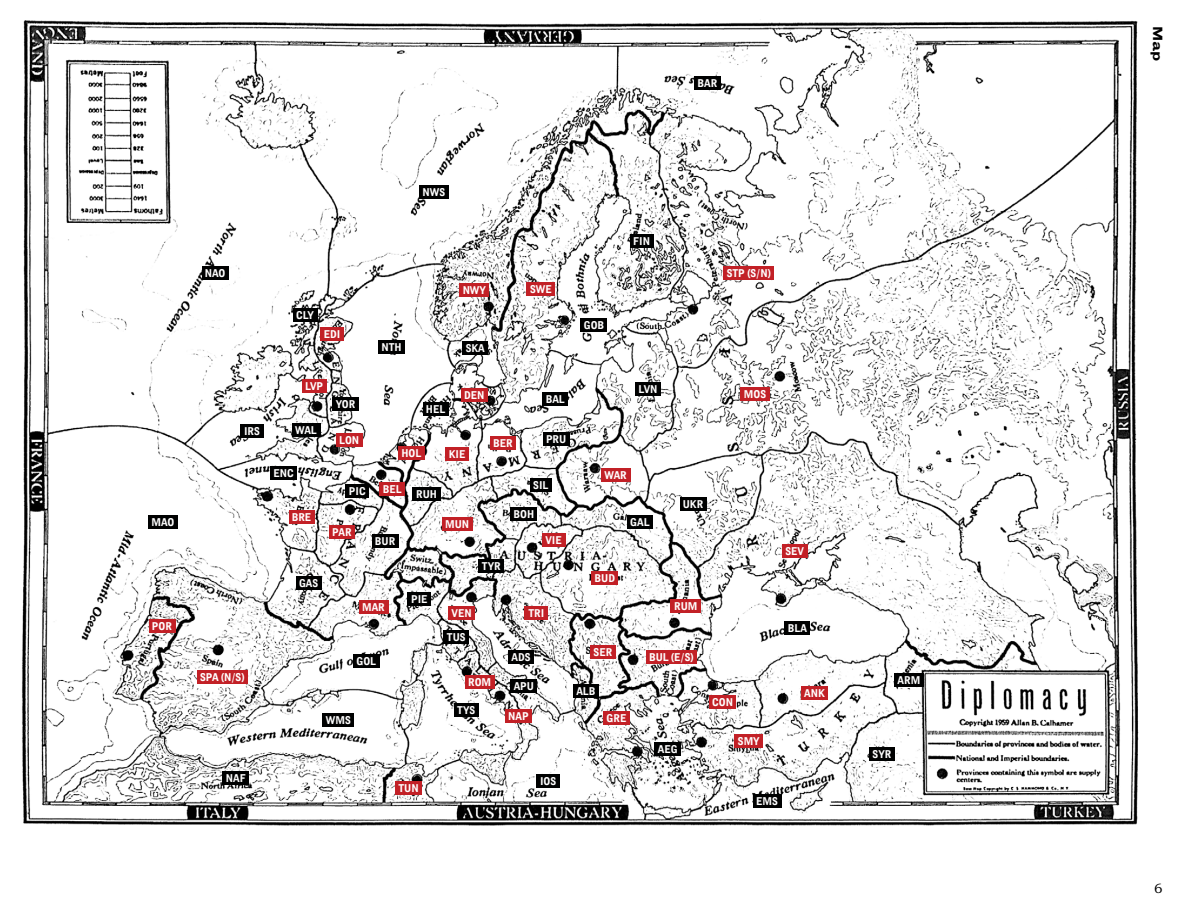
<style>
.page{position:relative;width:1188px;height:918px;background:#fff}
.page>*{position:absolute;margin:0;border:0;box-sizing:border-box;transform-origin:0 0}
.t1{font:700 expanded 13.5px "Grotesque Disp MT Std";color:#000}
.t2{font:13.5px "Bookman Old Style Std";color:#000}
.t3{font:700 condensed 10.5px "Grotesque Disp MT Std";color:#fff}
</style>
<div class="page">
<img style="left:22px;top:20px;width:1117px;height:806px">
<div style="left:202px;top:266px;width:27px;height:14px;background:#000101"></div>
<div style="left:293px;top:308px;width:24px;height:14px;background:#000101"></div>
<div style="left:419px;top:185px;width:30px;height:14px;background:#000101"></div>
<div style="left:378px;top:340px;width:27px;height:14px;background:#000101"></div>
<div style="left:321px;top:327px;width:23px;height:14px;background:#c22026"></div>
<div style="left:302px;top:379px;width:24px;height:14px;background:#c22026"></div>
<div style="left:332px;top:397px;width:27px;height:14px;background:#000101"></div>
<div style="left:336px;top:433px;width:27px;height:14px;background:#c22026"></div>
<div style="left:292px;top:423px;width:28px;height:14px;background:#000101"></div>
<div style="left:240px;top:424px;width:24px;height:14px;background:#000101"></div>
<div style="left:270px;top:466px;width:27px;height:14px;background:#000101"></div>
<div style="left:148px;top:515px;width:30px;height:14px;background:#000101"></div>
<div style="left:197px;top:670px;width:51px;height:14px;background:#c22026"></div>
<div style="left:149px;top:619px;width:26px;height:14px;background:#c22026"></div>
<div style="left:323px;top:713px;width:31px;height:14px;background:#000101"></div>
<div style="left:353px;top:654px;width:27px;height:14px;background:#000101"></div>
<div style="left:454px;top:703px;width:24px;height:14px;background:#000101"></div>
<div style="left:222px;top:771px;width:27px;height:14px;background:#000101"></div>
<div style="left:395px;top:781px;width:27px;height:14px;background:#c22026"></div>
<div style="left:537px;top:774px;width:23px;height:14px;background:#000101"></div>
<div style="left:505px;top:709px;width:27px;height:14px;background:#c22026"></div>
<div style="left:510px;top:680px;width:27px;height:13px;background:#000101"></div>
<div style="left:508px;top:650px;width:26px;height:14px;background:#000101"></div>
<div style="left:465px;top:675px;width:29px;height:13px;background:#c22026"></div>
<div style="left:444px;top:630px;width:25px;height:14px;background:#000101"></div>
<div style="left:448px;top:606px;width:27px;height:14px;background:#c22026"></div>
<div style="left:408px;top:592px;width:23px;height:14px;background:#000101"></div>
<div style="left:359px;top:600px;width:29px;height:14px;background:#c22026"></div>
<div style="left:296px;top:576px;width:25px;height:14px;background:#000101"></div>
<div style="left:329px;top:525px;width:26px;height:14px;background:#c22026"></div>
<div style="left:289px;top:510px;width:25px;height:14px;background:#c22026"></div>
<div style="left:346px;top:484px;width:23px;height:14px;background:#000101"></div>
<div style="left:380px;top:482px;width:25px;height:14px;background:#c22026"></div>
<div style="left:372px;top:534px;width:27px;height:14px;background:#000101"></div>
<div style="left:398px;top:446px;width:27px;height:14px;background:#c22026"></div>
<div style="left:423px;top:402px;width:25px;height:14px;background:#000101"></div>
<div style="left:446px;top:447px;width:23px;height:14px;background:#c22026"></div>
<div style="left:413px;top:487px;width:28px;height:14px;background:#000101"></div>
<div style="left:442px;top:518px;width:30px;height:13px;background:#c22026"></div>
<div style="left:510px;top:507px;width:27px;height:14px;background:#000101"></div>
<div style="left:530px;top:478px;width:22px;height:14px;background:#000101"></div>
<div style="left:490px;top:436px;width:26px;height:14px;background:#c22026"></div>
<div style="left:543px;top:432px;width:27px;height:14px;background:#000101"></div>
<div style="left:543px;top:392px;width:25px;height:14px;background:#000101"></div>
<div style="left:461px;top:388px;width:27px;height:14px;background:#c22026"></div>
<div style="left:462px;top:341px;width:26px;height:14px;background:#000101"></div>
<div style="left:581px;top:318px;width:26px;height:14px;background:#000101"></div>
<div style="left:527px;top:282px;width:28px;height:14px;background:#c22026"></div>
<div style="left:460px;top:283px;width:29px;height:14px;background:#c22026"></div>
<div style="left:724px;top:266px;width:50px;height:14px;background:#c22026"></div>
<div style="left:635px;top:382px;width:26px;height:14px;background:#000101"></div>
<div style="left:740px;top:387px;width:30px;height:13px;background:#c22026"></div>
<div style="left:601px;top:468px;width:29px;height:14px;background:#c22026"></div>
<div style="left:680px;top:497px;width:26px;height:14px;background:#000101"></div>
<div style="left:627px;top:515px;width:26px;height:14px;background:#000101"></div>
<div style="left:591px;top:572px;width:27px;height:13px;background:#c22026"></div>
<div style="left:542px;top:533px;width:23px;height:14px;background:#c22026"></div>
<div style="left:479px;top:559px;width:25px;height:14px;background:#000101"></div>
<div style="left:525px;top:606px;width:23px;height:14px;background:#c22026"></div>
<div style="left:590px;top:645px;width:26px;height:14px;background:#c22026"></div>
<div style="left:573px;top:684px;width:26px;height:14px;background:#000101"></div>
<div style="left:603px;top:711px;width:27px;height:13px;background:#c22026"></div>
<div style="left:646px;top:650px;width:51px;height:14px;background:#c22026"></div>
<div style="left:655px;top:742px;width:26px;height:14px;background:#000101"></div>
<div style="left:709px;top:695px;width:27px;height:14px;background:#c22026"></div>
<div style="left:735px;top:734px;width:28px;height:14px;background:#c22026"></div>
<div style="left:801px;top:686px;width:27px;height:14px;background:#c22026"></div>
<div style="left:894px;top:673px;width:30px;height:14px;background:#000101"></div>
<div style="left:869px;top:747px;width:26px;height:14px;background:#000101"></div>
<div style="left:785px;top:621px;width:25px;height:14px;background:#000101"></div>
<div style="left:753px;top:794px;width:28px;height:14px;background:#000101"></div>
<div style="left:782px;top:544px;width:26px;height:14px;background:#c22026"></div>
<div style="left:670px;top:599px;width:31px;height:14px;background:#c22026"></div>
<div style="left:630px;top:234px;width:23px;height:14px;background:#000101"></div>
<div style="left:694px;top:76px;width:27px;height:14px;background:#000101"></div>
<p class="t3" style="left:698px;top:77px;width:21px">BAR</p>
<p class="t3" style="left:151px;top:515px;width:25px">MAO</p>
<p class="t3" style="left:152px;top:620px;width:22px">POR</p>
<p class="t3" style="left:423px;top:186px;width:24px">NWS</p>
<p class="t3" style="left:205px;top:267px;width:22px">NAO</p>
<p class="t3" style="left:296px;top:308px;width:19px">CLY</p>
<p class="t3" style="left:324px;top:327px;width:18px">EDI</p>
<p class="t3" style="left:381px;top:341px;width:22px">NTH</p>
<p class="t3" style="left:463px;top:284px;width:25px">NWY</p>
<p class="t3" style="left:530px;top:282px;width:23px">SWE</p>
<p class="t3" style="left:466px;top:342px;width:20px">SKA</p>
<p class="t3" style="left:584px;top:318px;width:22px">GOB</p>
<p class="t3" style="left:633px;top:235px;width:18px">FIN</p>
<p class="t3" style="left:727px;top:267px;width:46px">STP (S/N)</p>
<p class="t3" style="left:305px;top:380px;width:20px">LVP</p>
<p class="t3" style="left:244px;top:425px;width:17px">IRS</p>
<p class="t3" style="left:295px;top:424px;width:23px">WAL</p>
<p class="t3" style="left:273px;top:467px;width:22px">ENC</p>
<p class="t3" style="left:292px;top:511px;width:21px">BRE</p>
<p class="t3" style="left:200px;top:671px;width:46px">SPA (N/S)</p>
<p class="t3" style="left:299px;top:576px;width:21px">GAS</p>
<p class="t3" style="left:336px;top:398px;width:21px">YOR</p>
<p class="t3" style="left:339px;top:434px;width:22px">LON</p>
<p class="t3" style="left:426px;top:403px;width:21px">HEL</p>
<p class="t3" style="left:464px;top:389px;width:22px">DEN</p>
<p class="t3" style="left:401px;top:447px;width:21px">HOL</p>
<p class="t3" style="left:449px;top:448px;width:18px">KIE</p>
<p class="t3" style="left:349px;top:485px;width:18px">PIC</p>
<p class="t3" style="left:383px;top:483px;width:20px">BEL</p>
<p class="t3" style="left:332px;top:525px;width:21px">PAR</p>
<p class="t3" style="left:375px;top:534px;width:22px">BUR</p>
<p class="t3" style="left:416px;top:488px;width:22px">RUH</p>
<p class="t3" style="left:445px;top:518px;width:26px">MUN</p>
<p class="t3" style="left:493px;top:437px;width:21px">BER</p>
<p class="t3" style="left:546px;top:393px;width:21px">BAL</p>
<p class="t3" style="left:546px;top:432px;width:22px">PRU</p>
<p class="t3" style="left:533px;top:479px;width:17px">SIL</p>
<p class="t3" style="left:513px;top:507px;width:22px">BOH</p>
<p class="t3" style="left:545px;top:533px;width:18px">VIE</p>
<p class="t3" style="left:362px;top:601px;width:24px">MAR</p>
<p class="t3" style="left:356px;top:655px;width:21px">GOL</p>
<p class="t3" style="left:411px;top:593px;width:18px">PIE</p>
<p class="t3" style="left:482px;top:560px;width:20px">TYR</p>
<p class="t3" style="left:452px;top:606px;width:22px">VEN</p>
<p class="t3" style="left:447px;top:631px;width:20px">TUS</p>
<p class="t3" style="left:468px;top:675px;width:25px">ROM</p>
<p class="t3" style="left:528px;top:606px;width:17px">TRI</p>
<p class="t3" style="left:511px;top:650px;width:21px">ADS</p>
<p class="t3" style="left:514px;top:680px;width:22px">APU</p>
<p class="t3" style="left:226px;top:772px;width:21px">NAF</p>
<p class="t3" style="left:326px;top:713px;width:26px">WMS</p>
<p class="t3" style="left:398px;top:782px;width:22px">TUN</p>
<p class="t3" style="left:457px;top:704px;width:20px">TYS</p>
<p class="t3" style="left:508px;top:710px;width:22px">NAP</p>
<p class="t3" style="left:540px;top:775px;width:18px">IOS</p>
<p class="t3" style="left:639px;top:383px;width:20px">LVN</p>
<p class="t3" style="left:744px;top:387px;width:24px">MOS</p>
<p class="t3" style="left:604px;top:469px;width:24px">WAR</p>
<p class="t3" style="left:630px;top:515px;width:21px">GAL</p>
<p class="t3" style="left:683px;top:497px;width:22px">UKR</p>
<p class="t3" style="left:595px;top:572px;width:22px">BUD</p>
<p class="t3" style="left:594px;top:646px;width:20px">SER</p>
<p class="t3" style="left:576px;top:685px;width:21px">ALB</p>
<p class="t3" style="left:607px;top:711px;width:21px">GRE</p>
<p class="t3" style="left:674px;top:600px;width:25px">RUM</p>
<p class="t3" style="left:649px;top:650px;width:46px">BUL (E/S)</p>
<p class="t3" style="left:658px;top:743px;width:21px">AEG</p>
<p class="t3" style="left:712px;top:695px;width:22px">CON</p>
<p class="t3" style="left:738px;top:735px;width:23px">SMY</p>
<p class="t3" style="left:785px;top:545px;width:20px">SEV</p>
<p class="t3" style="left:788px;top:622px;width:21px">BLA</p>
<p class="t3" style="left:804px;top:686px;width:22px">ANK</p>
<p class="t3" style="left:756px;top:794px;width:23px">EMS</p>
<p class="t3" style="left:898px;top:674px;width:24px">ARM</p>
<p class="t3" style="left:873px;top:748px;width:20px">SYR</p>
<p class="t1" style="left:1166px;top:26px;width:37px;rotate:90deg">Map</p>
<p class="t2" style="left:1154px;top:880px;width:10px">6</p>
</div>
